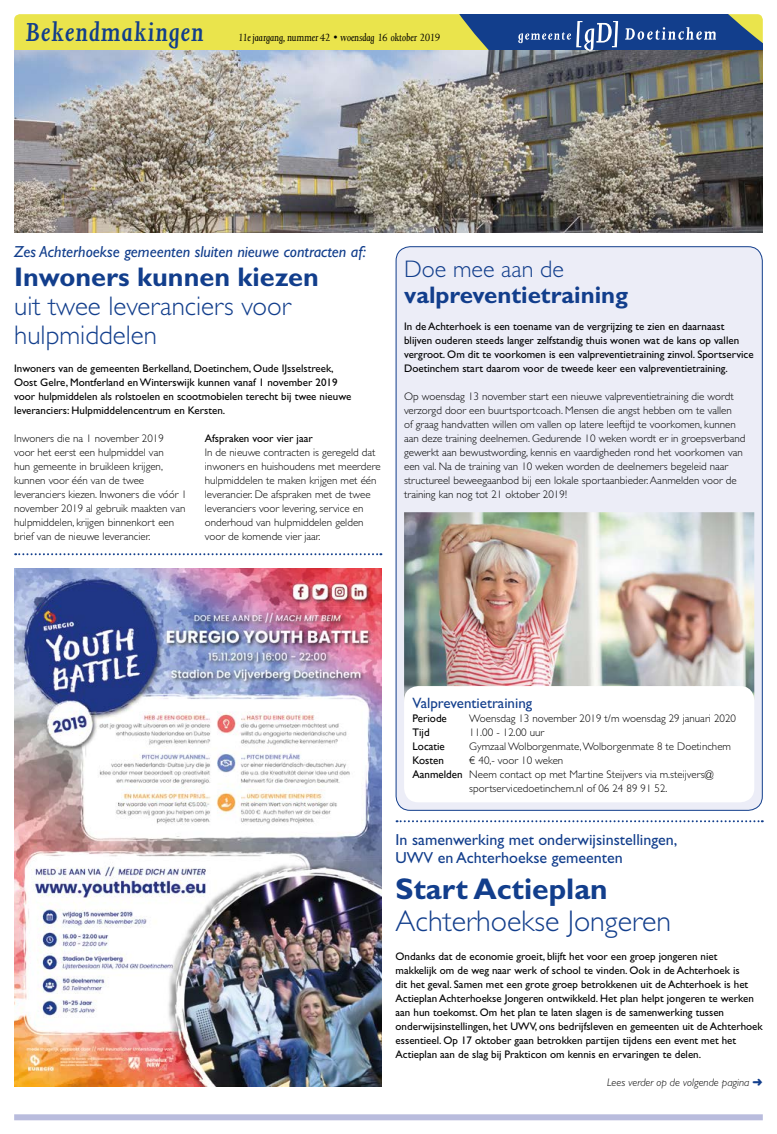
<style>
.page{position:relative;width:777px;height:1134px;background:#fff}
.page>*{position:absolute;margin:0;border:0;box-sizing:border-box;transform-origin:0 0}
.Kopregel{font:300 30px "Gill Sans Std";color:#123e8c}
.t1{font:italic 600 30px "Joanna MT Std";letter-spacing:.03em;color:#123e8c}
.Kopregel-2{font:700 30px "Gill Sans Std";color:#123e8c}
.Kopregel-3{font:300 27px/29px "Gill Sans Std";color:#123e8c}
.Kopregel-4{font:700 24px/26px "Gill Sans Std";color:#123e8c}
.Kopregel-5{font:16px "Gill Sans Std";color:#123e8c}
.Kopregel-6{font:italic 16px "Gill Sans Std";color:#123e8c}
.Tussenkop{font:15px "Gill Sans Std";color:#123e8c}
.t2{font:italic 12px "Joanna MT Std";letter-spacing:-.01em;color:#000}
.Platte_Tekst{font:300 11px/14px "Gill Sans Std";color:#000}
.Intro{font:11px/14px "Gill Sans Std";color:#000}
.Intro-2{font:italic 300 11px "Gill Sans Std";color:#000}
.Platte_Tekst-2{font:11px "Gill Sans";color:#000}
.Tussenkop-2{font:11px "Gill Sans Std";color:#000}
.s1{font-weight:700}
.s2{font-weight:300}
.s3{font-family:"Gill Sans";font-weight:400}
.s4{color:#123e8c}
</style>
<div class="page">
<div style="left:14px;top:14px;width:749px;height:43px;background:#eae44c;border-radius:6px"></div>
<img style="left:14px;top:50px;width:749px;height:182px">
<div style="left:14px;top:1114px;width:749px;height:6px;background:#b9bcdd"></div>
<svg style="left:395px;top:14px;width:368px;height:43px"></svg>
<svg style="left:15px;top:553px;width:366px;height:2px"></svg>
<svg style="left:396px;top:820px;width:367px;height:2px"></svg>
<div style="left:396px;top:247px;width:366px;height:563px;background:#ecedf7;border-radius:14px"></div>
<img style="left:404px;top:512px;width:350px;height:184px">
<div style="left:404px;top:686px;width:350px;height:116px;background:#fff;border-radius:14px"></div>
<img style="left:14px;top:568px;width:367px;height:518px">
<p class="t1" style="left:26px;top:16px;width:180px">Bekendmakingen</p>
<p class="t2" style="left:238px;top:31px;width:204px">11ejaargang,nummer 42 • woensdag 16 oktober 2019</p>
<p class="Kopregel-6" style="left:14px;top:243px;width:353px">Zes Achterhoekse gemeenten sluiten nieuwe contracten af:</p>
<p class="Kopregel-3" style="left:14px;top:263px;width:306px"><span class="s1">Inwoners kunnen kiezen </span>uit twee leveranciers voor hulpmiddelen</p>
<p class="Intro" style="left:14px;top:362px;width:338px">Inwoners van de gemeenten Berkelland, Doetinchem, Oude IJsselstreek, Oost Gelre, Montferland en Winterswijk kunnen vanaf 1 november 2019 voor hulpmiddelen als rolstoelen en scootmobielen terecht bij twee nieuwe leveranciers: Hulpmiddelencentrum en Kersten.</p>
<p class="Platte_Tekst" style="left:14px;top:432px;width:174px">Inwoners die na 1 november 2019<br>voor het eerst een hulpmiddel van<br>hun gemeente in bruikleen krijgen, kunnen voor één van de twee leveranciers kiezen. Inwoners die vóór 1 november 2019 al gebruik maakten van hulpmiddelen, krijgen binnenkort een brief van de nieuwe leverancier.</p>
<p class="Tussenkop-2" style="left:205px;top:432px;width:109px">Afspraken voor vier jaar</p>
<p class="Platte_Tekst" style="left:205px;top:446px;width:177px">In de nieuwe contracten is geregeld dat inwoners en huishoudens met meerdere hulpmiddelen te maken krijgen met één leverancier. De afspraken met de twee leveranciers voor levering, service en onderhoud van hulpmiddelen gelden voor de komende vier jaar.</p>
<p class="Kopregel-4" style="left:404px;top:255px;width:226px"><span class="s2">Doe mee aan de </span>valpreventietraining</p>
<p class="Intro" style="left:404px;top:320px;width:351px">In de Achterhoek is een toename van de vergrijzing te zien en daarnaast blijven ouderen steeds langer zelfstandig thuis wonen wat de kans op vallen vergroot. Om dit te voorkomen is een valpreventietraining zinvol. Sportservice Doetinchem start daarom voor de tweede keer een valpreventietraining.</p>
<p class="Platte_Tekst" style="left:404px;top:390px;width:343px">Op woensdag 13 november start een nieuwe valpreventietraining die wordt verzorgd door een buurtsportcoach. Mensen die angst hebben om te vallen<br>of graag handvatten willen om vallen op latere leeftijd te voorkomen, kunnen aan deze training deelnemen. Gedurende 10 weken wordt er in groepsverband gewerkt aan bewustwording, kennis en vaardigheden rond het voorkomen van een val. Na de training van 10 weken worden de deelnemers begeleid naar structureel beweegaanbod bij een lokale sportaanbieder. Aanmelden voor de training kan nog tot 21 oktober 2019!</p>
<p class="Tussenkop" style="left:412px;top:695px;width:121px">Valpreventietraining</p>
<p class="Platte_Tekst-2" style="left:412px;top:712px;width:36px">Periode</p>
<p class="Platte_Tekst" style="left:469px;top:712px;width:268px">Woensdag 13 november 2019 t/m woensdag 29 januari 2020</p>
<p class="Platte_Tekst-2" style="left:412px;top:726px;width:19px">Tijd</p>
<p class="Platte_Tekst" style="left:469px;top:726px;width:76px">11.00 - 12.00 uur</p>
<p class="Platte_Tekst-2" style="left:412px;top:740px;width:34px">Locatie</p>
<p class="Platte_Tekst" style="left:469px;top:740px;width:263px">Gymzaal Wolborgenmate, Wolborgenmate 8 te Doetinchem</p>
<p class="Platte_Tekst-2" style="left:412px;top:754px;width:33px">Kosten</p>
<p class="Platte_Tekst" style="left:469px;top:754px;width:96px">€ 40,- voor 10 weken</p>
<p class="Platte_Tekst" style="left:469px;top:768px;width:246px;text-indent:-57px"><span class="s3">Aanmelden</span> Neem contact op met Martine Steijvers via m.steijvers@ sportservicedoetinchem.nl of 06 24 89 91 52.</p>
<p class="Kopregel-5" style="left:395px;top:831px;width:283px">In samenwerking met onderwijsinstellingen,</p>
<p class="Kopregel-5" style="left:395px;top:849px;width:229px">UWV en Achterhoekse gemeenten</p>
<p class="Kopregel-2" style="left:395px;top:871px;width:214px">Start Actieplan</p>
<p class="Kopregel" style="left:395px;top:904px;width:277px">Achterhoekse Jongeren</p>
<p class="Intro" style="left:395px;top:950px;width:369px">Ondanks dat de economie groeit, blijft het voor een groep jongeren niet<br>makkelijk om de weg naar werk of school te vinden. Ook in de Achterhoek is<br>dit het geval. Samen met een grote groep betrokkenen uit de Achterhoek is het Actieplan Achterhoekse Jongeren ontwikkeld. Het plan helpt jongeren te werken aan hun toekomst. Om het plan te laten slagen is de samenwerking tussen onderwijsinstellingen, het UWV, ons bedrijfsleven en gemeenten uit de Achterhoek essentieel. Op 17 oktober gaan betrokken partijen tijdens een event met het Actieplan aan de slag bij Prakticon om kennis en ervaringen te delen.</p>
<p class="Intro-2" style="left:607px;top:1076px;width:157px">Lees verder op de volgende pagina <span class="s4">➜</span></p>
</div>
